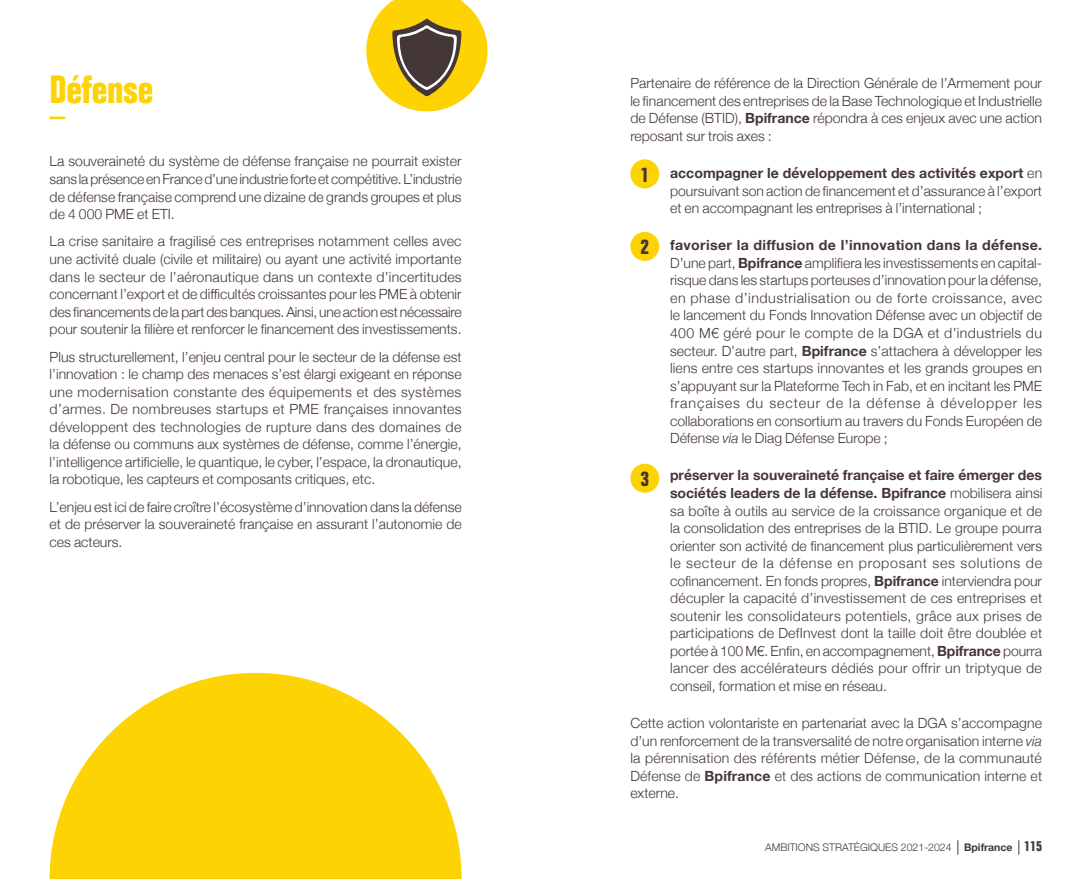
<style>
.page{position:relative;width:1092px;height:879px;background:#fff}
.page>*{position:absolute;margin:0;border:0;box-sizing:border-box;transform-origin:0 0}
.t1{font:700 condensed 38.5px "Folio";letter-spacing:-.01em;color:#fed304}
.t2{font:700 condensed 20.47px "Folio";color:#453638}
.t3{font:300 14px/17.5px "Helvetica Neue";color:#453638;text-align:justify}
.t4{font:300 10.5px "Helvetica Neue";color:#453638}
.s1{font-weight:700}
.s2{font-style:italic}
.s3{font-family:"Folio";font-weight:700;font-stretch:condensed;font-size:14px}
</style>
<div class="page">
<svg style="left:50px;top:672px;width:411px;height:206px;fill:#fed304"></svg>
<hr style="left:50px;top:116px;width:15px;height:3px;background:#fed304">
<div style="left:630px;top:159px;width:29px;height:29px;background:#fed304;border-radius:50%"></div>
<div style="left:630px;top:232px;width:29px;height:29px;background:#fed304;border-radius:50%"></div>
<div style="left:630px;top:463px;width:29px;height:29px;background:#fed304;border-radius:50%"></div>
<svg style="left:366px;top:0;width:121px;height:111px"></svg>
<svg style="left:957px;top:840px;width:1px;height:14px"></svg>
<svg style="left:1018px;top:840px;width:1px;height:14px"></svg>
<h1 class="t1" style="left:50px;top:68px;width:105px">Défense</h1>
<p class="t3" style="left:50px;top:152px;width:414px">La souveraineté du système de défense française ne pourrait exister sans la présence en France d’une industrie forte et compétitive. L’industrie de défense française comprend une dizaine de grands groupes et plus de 4 000 PME et ETI.</p>
<p class="t3" style="left:50px;top:231px;width:413px">La crise sanitaire a fragilisé ces entreprises notamment celles avec une activité duale (civile et militaire) ou ayant une activité importante dans le secteur de l’aéronautique dans un contexte d’incertitudes concernant l’export et de difficultés croissantes pour les PME à obtenir des financements de la part des banques. Ainsi, une action est nécessaire pour soutenir la filière et renforcer le financement des investissements.</p>
<p class="t3" style="left:50px;top:346px;width:413px">Plus structurellement, l’enjeu central pour le secteur de la défense est l’innovation : le champ des menaces s’est élargi exigeant en réponse une modernisation constante des équipements et des systèmes d’armes. De nombreuses startups et PME françaises innovantes développent des technologies de rupture dans des domaines de la défense ou communs aux systèmes de défense, comme l’énergie, l’intelligence artificielle, le quantique, le cyber, l’espace, la dronautique, la robotique, les capteurs et composants critiques, etc.</p>
<p class="t3" style="left:50px;top:496px;width:413px">L’enjeu est ici de faire croître l’écosystème d’innovation dans la défense et de préserver la souveraineté française en assurant l’autonomie de ces acteurs.</p>
<p class="t3" style="left:630px;top:73px;width:413px">Partenaire de référence de la Direction Générale de l’Armement pour le financement des entreprises de la Base Technologique et Industrielle de Défense (BTID), <span class="s1">Bpifrance</span> répondra à ces enjeux avec une action reposant sur trois axes :</p>
<p class="t3" style="left:670px;top:163px;width:373px"><span class="s1">accompagner le développement des activités export</span> en poursuivant son action de financement et d’assurance à l’export et en accompagnant les entreprises à l’international ;</p>
<p class="t3" style="left:670px;top:235px;width:373px"><span class="s1">favoriser la diffusion de l’innovation dans la défense.<br></span>D’une part, <span class="s1">Bpifrance</span> amplifiera les investissements en capital&shy;risque dans les startups porteuses d’innovation pour la défense, en phase d’industrialisation ou de forte croissance, avec le lancement du Fonds Innovation Défense avec un objectif de 400 M€ géré pour le compte de la DGA et d’industriels du secteur. D’autre part, <span class="s1">Bpifrance</span> s’attachera à développer les liens entre ces startups innovantes et les grands groupes en s’appuyant sur la Plateforme Tech in Fab, et en incitant les PME françaises du secteur de la défense à développer les collaborations en consortium au travers du Fonds Européen de Défense <span class="s2">via</span> le Diag Défense Europe ;</p>
<p class="t3" style="left:670px;top:465px;width:374px"><span class="s1">préserver la souveraineté française et faire émerger des sociétés leaders de la défense. Bpifrance</span> mobilisera ainsi sa boîte à outils au service de la croissance organique et de la consolidation des entreprises de la BTID. Le groupe pourra orienter son activité de financement plus particulièrement vers le secteur de la défense en proposant ses solutions de cofinancement. En fonds propres, <span class="s1">Bpifrance</span> interviendra pour décupler la capacité d’investissement de ces entreprises et soutenir les consolidateurs potentiels, grâce aux prises de participations de DefInvest dont la taille doit être doublée et portée à 100 M€. Enfin, en accompagnement, <span class="s1">Bpifrance</span> pourra lancer des accélérateurs dédiés pour offrir un triptyque de conseil, formation et mise en réseau.</p>
<p class="t3" style="left:630px;top:713px;width:413px">Cette action volontariste en partenariat avec la DGA s’accompagne d’un renforcement de la transversalité de notre organisation interne <span class="s2">via </span>la pérennisation des référents métier Défense, de la communauté Défense de <span class="s1">Bpifrance</span> et des actions de communication interne et externe.</p>
<h2 class="t2" style="left:640px;top:163px;width:10px">1</h2>
<h2 class="t2" style="left:640px;top:235px;width:10px">2</h2>
<h2 class="t2" style="left:640px;top:467px;width:10px">3</h2>
<p class="t4" style="left:765px;top:838px;width:278px">AMBITIONS STRATÉGIQUES 2021-2024 <span class="s1">Bpifrance</span> <span class="s3">115</span></p>
</div>
